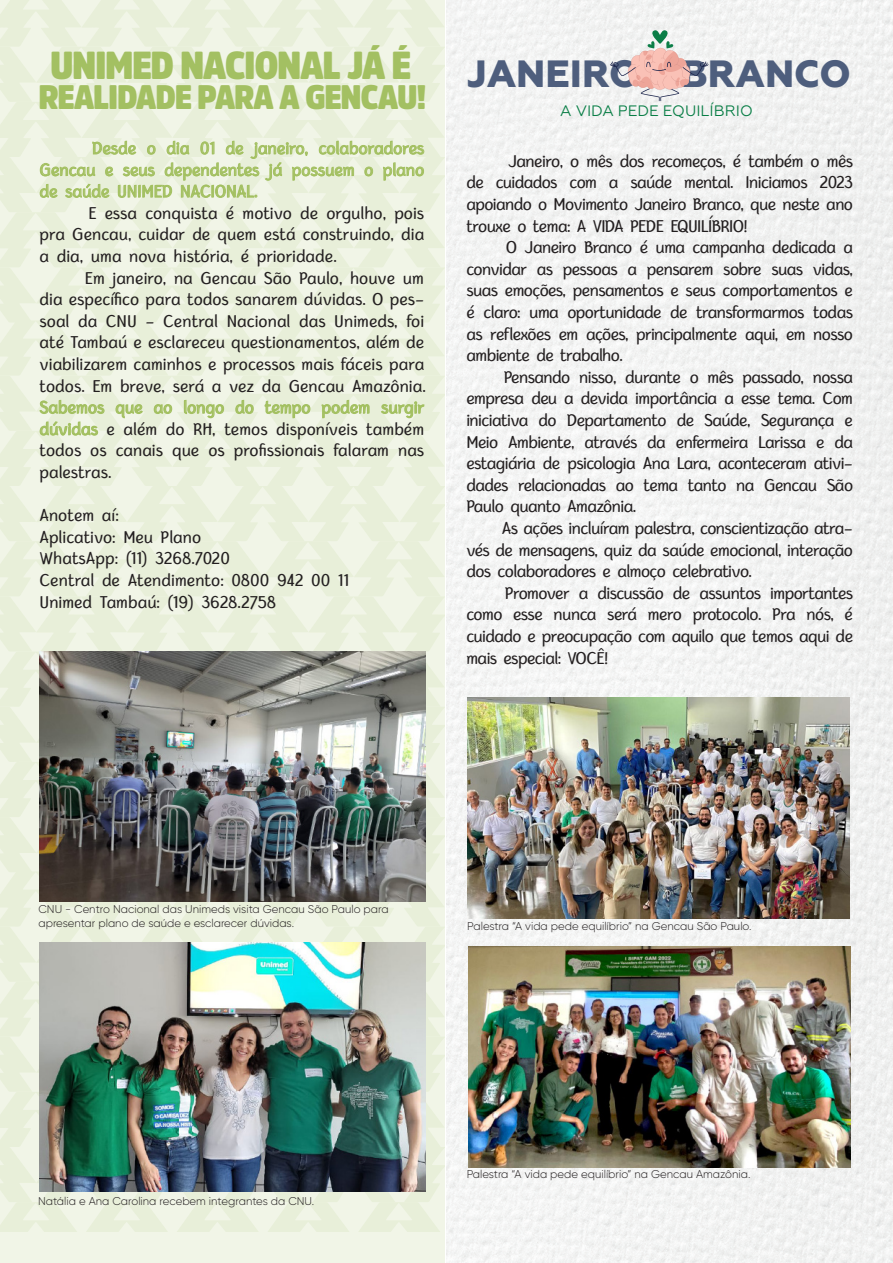
<style>
.page{position:relative;width:893px;height:1263px;background:#fff}
.page>*{position:absolute;margin:0;border:0;box-sizing:border-box;transform-origin:0 0}
.t1{font:900 38.7px "Amsi Pro Narw";letter-spacing:-.035em;color:#a3c062}
.t2{font:800 37.95px "Geometria";color:#4e5e7d}
.t3{font:900 33.75px "Amsi Pro Narw";letter-spacing:-.035em;color:#a3c062}
.t4{font:18px/21.6px "Bertina";letter-spacing:-.035em;color:#231f20;text-align:justify}
.t5{font:18px/21.6px "Bertina";color:#231f20}
.t6{font:18px/21.6px "Bertina";color:#a3c061;text-align:justify}
.t7{font:15.15px "Geometria";color:#097e46}
.t8{font:300 11.25px/13.5px "Gilroy";color:#231f20}
.s1{color:#a3c061}
</style>
<div class="page">
<div style="left:0;top:0;width:445px;height:1263px;background:#f1f5e7"></div>
<img style="left:446px;top:0;width:447px;height:1263px">
<svg style="left:0;top:0;width:445px;height:1231px"></svg>
<img style="left:39px;top:943px;width:387px;height:248px">
<img style="left:40px;top:652px;width:385px;height:250px">
<svg style="left:610px;top:28px;width:98px;height:73px"></svg>
<img style="left:467px;top:698px;width:382px;height:220px">
<img style="left:468px;top:947px;width:382px;height:220px">
<h1 class="t1" style="left:50px;top:39px;width:363px">UNIMED NACIONAL JÁ É</h1>
<h3 class="t3" style="left:38px;top:74px;width:389px">REALIDADE PARA A GENCAU!</h3>
<p class="t6" style="left:40px;top:137px;width:386px;text-indent:52px">Desde o dia 01 de janeiro, colaboradores Gencau e seus dependentes já possuem o plano de saúde UNIMED NACIONAL.</p>
<p class="t4" style="left:40px;top:202px;width:386px;text-indent:49px">E essa conquista é motivo de orgulho, pois pra Gencau, cuidar de quem está construindo, dia a dia, uma nova história, é prioridade.</p>
<p class="t4" style="left:40px;top:267px;width:388px;text-indent:45px">Em janeiro, na Gencau São Paulo, houve um dia específico para todos sanarem dúvidas. O pes&shy;soal da CNU – Central Nacional das Unimeds, foi até Tambaú e esclareceu questionamentos, além de viabilizarem caminhos e processos mais fáceis para todos. Em breve, será a vez da Gencau Amazônia.</p>
<p class="t4" style="left:40px;top:396px;width:386px"><span class="s1">Sabemos que ao longo do tempo podem surgir dúvidas</span> e além do RH, temos disponíveis também todos os canais que os profissionais falaram nas palestras.</p>
<p class="t5" style="left:40px;top:504px;width:311px">Anotem aí:<br>Aplicativo: Meu Plano<br>WhatsApp: (11) 3268.7020<br>Central de Atendimento: 0800 942 00 11<br>Unimed Tambaú: (19) 3628.2758</p>
<h2 class="t2" style="left:467px;top:51px;width:385px">JANEIRO BRANCO</h2>
<p class="t7" style="left:560px;top:102px;width:194px">A VIDA PEDE EQUILÍBRIO</p>
<p class="t4" style="left:466px;top:150px;width:388px;text-indent:42px">Janeiro, o mês dos recomeços, é também o mês de cuidados com a saúde mental. Iniciamos 2023 apoiando o Movimento Janeiro Branco, que neste ano trouxe o tema: A VIDA PEDE EQUILÍBRIO!</p>
<p class="t4" style="left:466px;top:236px;width:388px;text-indent:40px">O Janeiro Branco é uma campanha dedicada a convidar as pessoas a pensarem sobre suas vidas, suas emoções, pensamentos e seus comportamentos e é claro: uma oportunidade de transformarmos todas as reflexões em ações, principalmente aqui, em nosso ambiente de trabalho.</p>
<p class="t4" style="left:466px;top:366px;width:388px;text-indent:37px">Pensando nisso, durante o mês passado, nossa empresa deu a devida importância a esse tema. Com iniciativa do Departamento de Saúde, Segurança e Meio Ambiente, através da enfermeira Larissa e da estagiária de psicologia Ana Lara, aconteceram ativi&shy;dades relacionadas ao tema tanto na Gencau São Paulo quanto Amazônia.</p>
<p class="t4" style="left:466px;top:517px;width:388px;text-indent:36px">As ações incluíram palestra, conscientização atra&shy;vés de mensagens, quiz da saúde emocional, interação dos colaboradores e almoço celebrativo.</p>
<p class="t4" style="left:466px;top:582px;width:388px;text-indent:38px">Promover a discussão de assuntos importantes como esse nunca será mero protocolo. Pra nós, é cuidado e preocupação com aquilo que temos aqui de mais especial: VOCÊ!</p>
<p class="t8" style="left:38px;top:902px;width:352px">CNU - Centro Nacional das Unimeds visita Gencau São Paulo para apresentar plano de saúde e esclarecer dúvidas.</p>
<p class="t8" style="left:467px;top:919px;width:286px">Palestra “A vida pede equilíbrio” na Gencau São Paulo.</p>
<p class="t8" style="left:38px;top:1194px;width:278px">Natália e Ana Carolina recebem integrantes da CNU.</p>
<p class="t8" style="left:467px;top:1167px;width:285px">Palestra “A vida pede equilíbrio” na Gencau Amazônia.</p>
</div>
